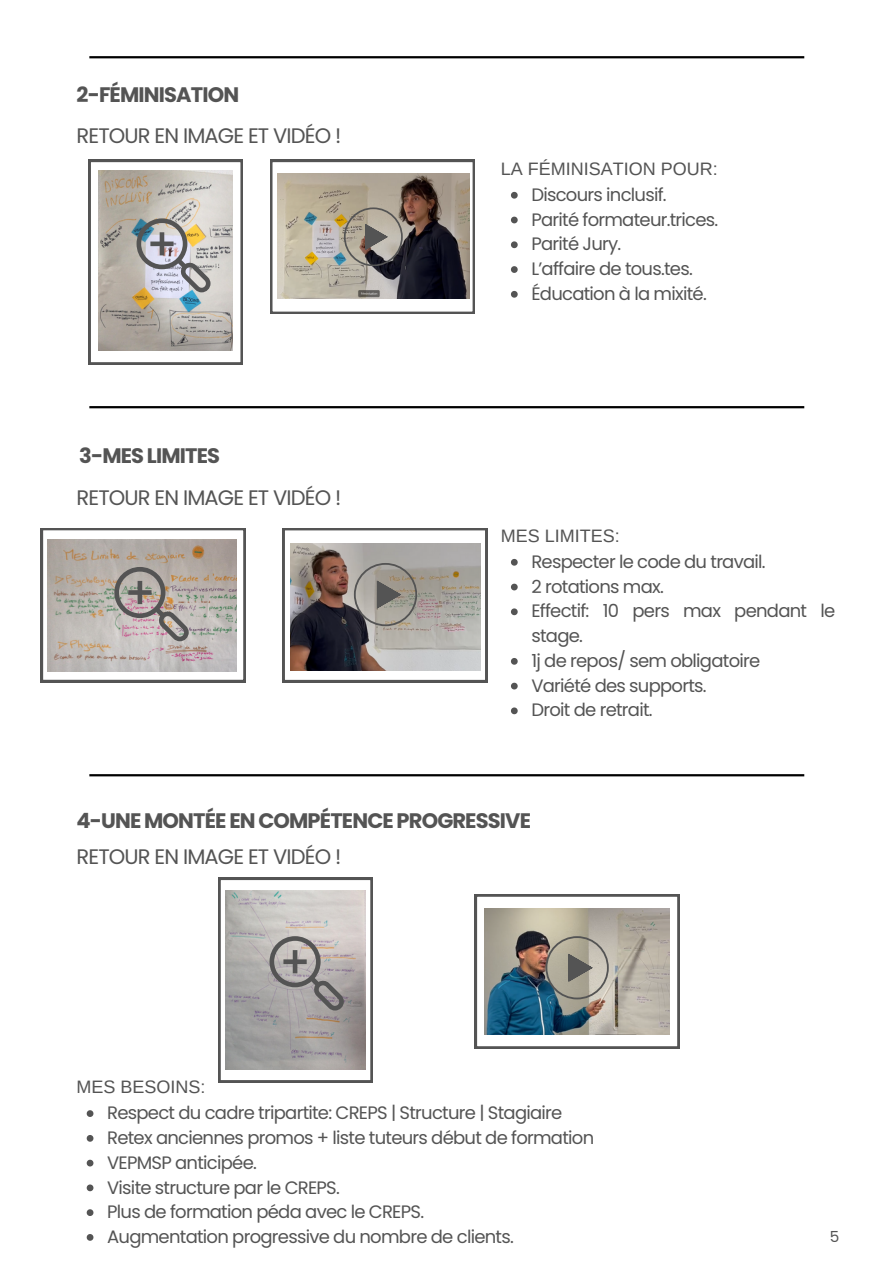
<style>
.page{position:relative;width:894px;height:1264px;background:#fff}
.page>*{position:absolute;margin:0;border:0;box-sizing:border-box;transform-origin:0 0}
.t1{font:21px "Poppins";letter-spacing:-.04em;color:#545454}
.t2{font:700 21px "Poppins";letter-spacing:-.04em;color:#545454}
.t3{font:18px/24.8px "Poppins";letter-spacing:-.04em;color:#545454}
.t4{font:18px "Arimo";color:#545454}
.t5{font:15.3px "Poppins";color:#545454}
</style>
<div class="page">
<hr style="left:89px;top:56px;width:715px;height:2px;background:#000">
<hr style="left:89px;top:406px;width:715px;height:2px;background:#000">
<hr style="left:89px;top:774px;width:715px;height:2px;background:#000">
<svg style="left:270px;top:160px;width:204px;height:154px"></svg>
<svg style="left:89px;top:160px;width:154px;height:204px"></svg>
<svg style="left:41px;top:528px;width:204px;height:154px;background:#bab3af"></svg>
<svg style="left:282px;top:528px;width:205px;height:154px"></svg>
<svg style="left:218px;top:877px;width:154px;height:205px;background:#aeaaa9"></svg>
<svg style="left:511px;top:192px;width:6px;height:7px"></svg>
<svg style="left:511px;top:217px;width:6px;height:6px"></svg>
<svg style="left:511px;top:241px;width:6px;height:7px"></svg>
<svg style="left:511px;top:266px;width:6px;height:7px"></svg>
<svg style="left:511px;top:291px;width:6px;height:7px"></svg>
<svg style="left:511px;top:559px;width:6px;height:6px"></svg>
<svg style="left:511px;top:583px;width:6px;height:7px"></svg>
<svg style="left:511px;top:608px;width:6px;height:7px"></svg>
<svg style="left:511px;top:658px;width:6px;height:6px"></svg>
<svg style="left:511px;top:682px;width:6px;height:7px"></svg>
<svg style="left:511px;top:707px;width:6px;height:7px"></svg>
<svg style="left:87px;top:1110px;width:6px;height:6px"></svg>
<svg style="left:87px;top:1135px;width:6px;height:6px"></svg>
<svg style="left:87px;top:1159px;width:6px;height:7px"></svg>
<svg style="left:87px;top:1184px;width:6px;height:7px"></svg>
<svg style="left:87px;top:1209px;width:6px;height:6px"></svg>
<svg style="left:87px;top:1234px;width:6px;height:6px"></svg>
<svg style="left:474px;top:894px;width:205px;height:154px"></svg>
<p class="t2" style="left:77px;top:80px;width:164px">2-FÉMINISATION</p>
<p class="t1" style="left:77px;top:121px;width:266px">RETOUR EN IMAGE ET VIDÉO !</p>
<p class="t2" style="left:79px;top:441px;width:142px">3-MES LIMITES</p>
<p class="t1" style="left:77px;top:483px;width:266px">RETOUR EN IMAGE ET VIDÉO !</p>
<p class="t4" style="left:500px;top:159px;width:218px">LA FÉMINISATION POUR:</p>
<p class="t3" style="left:531px;top:182px;width:188px">Discours inclusif.<br>Parité formateur.trices.<br>Parité Jury.<br>L’affaire de tous.tes.<br>Éducation à la mixité.</p>
<p class="t4" style="left:500px;top:525px;width:120px">MES LIMITES:</p>
<p class="t3" style="left:531px;top:549px;width:305px">Respecter le code du travail.<br>2 rotations max.<br>Effectif: 10 pers max pendant le stage.<br>1j de repos/ sem obligatoire<br>Variété des supports.<br>Droit de retrait.</p>
<p class="t2" style="left:77px;top:805px;width:456px">4-UNE MONTÉE EN COMPÉTENCE PROGRESSIVE</p>
<p class="t1" style="left:77px;top:842px;width:266px">RETOUR EN IMAGE ET VIDÉO !</p>
<p class="t4" style="left:77px;top:1077px;width:130px">MES BESOINS:</p>
<p class="t3" style="left:107px;top:1100px;width:488px">Respect du cadre tripartite: CREPS | Structure | Stagiaire Retex anciennes promos + liste tuteurs début de formation VEPMSP anticipée.<br>Visite structure par le CREPS.<br>Plus de formation péda avec le CREPS.<br>Augmentation progressive du nombre de clients.</p>
<p class="t5" style="left:829px;top:1225px;width:11px">5</p>
</div>
